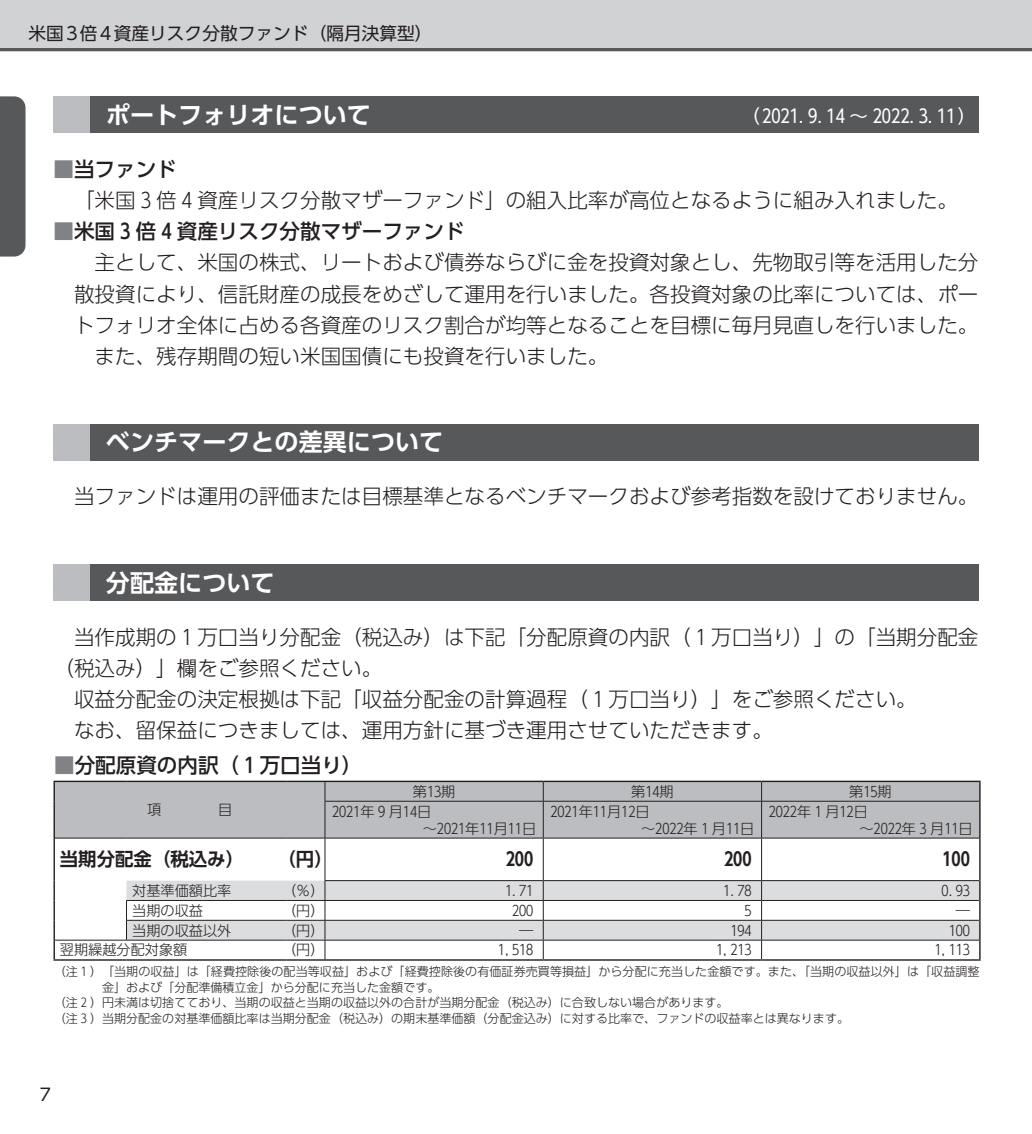
<style>
.page{position:relative;width:1032px;height:1134px;background:#fff}
.page>*{position:absolute;margin:0;border:0;box-sizing:border-box;transform-origin:0 0}
.t1{font:700 24px "UD Shin Go Pro De";color:#fff}
.t2{font:300 20.6px/31.2px "UD Shin Go Pro";color:#231f20}
.t3{font:500 20.6px "UD Shin Go Pro";color:#231f20}
.t4{font:700 18.4px "UD Shin Go Pro De";color:#231f20}
.t5{font:18.4px "UD Shin Go Pro";color:#fff}
.t6{font:17.8px "UD Shin Go Pro";color:#231f20}
.t7{font:17px "UD Shin Go Pro";color:#231f20}
.t8{font:300 14.2px "UD Shin Go Pro";color:#231f20}
.t9{font:300 12px "UD Shin Go Pro";color:#231f20}
.s1{font-weight:500;color:#808285}
.s2{font-weight:500}
.s3{color:#808285}
</style>
<div class="page">
<div style="left:0;top:0;width:1032px;height:51px;background:#d1d2d4"></div>
<hr style="left:0;top:48px;width:1032px;height:3px;background:#57585a">
<div style="left:0;top:96px;width:26px;height:161px;background:#57585a"></div>
<div style="left:55px;top:782px;width:924px;height:56px;background:#bcbdc0"></div>
<svg style="left:126px;top:881px;width:853px;height:59px;fill:#dcdddf"></svg>
<hr style="left:54px;top:781px;width:72px;height:1px;background:#231f20">
<hr style="left:126px;top:781px;width:161px;height:1px;background:#231f20">
<hr style="left:287px;top:781px;width:38px;height:1px;background:#231f20">
<svg style="left:54px;top:782px;width:1px;height:56px"></svg>
<hr style="left:54px;top:838px;width:1px;height:43px;background:#231f20">
<svg style="left:54px;top:881px;width:1px;height:78px"></svg>
<hr style="left:54px;top:959px;width:72px;height:2px;background:#231f20">
<hr style="left:126px;top:959px;width:161px;height:2px;background:#231f20">
<hr style="left:287px;top:959px;width:38px;height:2px;background:#231f20">
<hr style="left:325px;top:801px;width:218px;height:1px;background:#231f20">
<hr style="left:543px;top:801px;width:218px;height:1px;background:#231f20">
<hr style="left:761px;top:801px;width:218px;height:1px;background:#231f20">
<hr style="left:55px;top:838px;width:71px;height:1px;background:#231f20">
<hr style="left:126px;top:838px;width:161px;height:1px;background:#231f20">
<hr style="left:287px;top:838px;width:38px;height:1px;background:#231f20">
<hr style="left:325px;top:838px;width:218px;height:1px;background:#231f20">
<hr style="left:543px;top:838px;width:218px;height:1px;background:#231f20">
<hr style="left:761px;top:838px;width:218px;height:1px;background:#231f20">
<hr style="left:325px;top:880px;width:218px;height:1px;background:#231f20">
<hr style="left:543px;top:880px;width:218px;height:1px;background:#231f20">
<hr style="left:761px;top:880px;width:218px;height:1px;background:#231f20">
<hr style="left:126px;top:900px;width:161px;height:1px;background:#231f20">
<hr style="left:287px;top:900px;width:38px;height:1px;background:#231f20">
<hr style="left:325px;top:900px;width:218px;height:1px;background:#231f20">
<hr style="left:543px;top:900px;width:218px;height:1px;background:#231f20">
<hr style="left:761px;top:900px;width:218px;height:1px;background:#231f20">
<hr style="left:126px;top:920px;width:161px;height:1px;background:#231f20">
<hr style="left:287px;top:920px;width:38px;height:1px;background:#231f20">
<hr style="left:325px;top:920px;width:218px;height:1px;background:#231f20">
<hr style="left:543px;top:920px;width:218px;height:1px;background:#231f20">
<hr style="left:761px;top:920px;width:218px;height:1px;background:#231f20">
<hr style="left:55px;top:940px;width:71px;height:1px;background:#231f20">
<hr style="left:126px;top:940px;width:161px;height:1px;background:#231f20">
<hr style="left:287px;top:940px;width:38px;height:1px;background:#231f20">
<hr style="left:325px;top:940px;width:218px;height:1px;background:#231f20">
<hr style="left:543px;top:940px;width:218px;height:1px;background:#231f20">
<hr style="left:761px;top:940px;width:218px;height:1px;background:#231f20">
<svg style="left:325px;top:782px;width:1px;height:56px"></svg>
<hr style="left:325px;top:838px;width:1px;height:42px;background:#231f20">
<hr style="left:543px;top:838px;width:1px;height:42px;background:#231f20">
<svg style="left:325px;top:881px;width:1px;height:78px"></svg>
<svg style="left:543px;top:881px;width:1px;height:78px"></svg>
<svg style="left:126px;top:901px;width:1px;height:39px"></svg>
<hr style="left:325px;top:781px;width:218px;height:1px;background:#231f20">
<hr style="left:543px;top:781px;width:218px;height:1px;background:#231f20">
<hr style="left:761px;top:781px;width:219px;height:1px;background:#231f20">
<svg style="left:979px;top:782px;width:1px;height:56px"></svg>
<hr style="left:979px;top:838px;width:1px;height:43px;background:#231f20">
<svg style="left:979px;top:881px;width:1px;height:78px"></svg>
<hr style="left:325px;top:959px;width:218px;height:2px;background:#231f20">
<hr style="left:543px;top:959px;width:218px;height:2px;background:#231f20">
<hr style="left:761px;top:959px;width:219px;height:2px;background:#231f20">
<svg style="left:543px;top:782px;width:1px;height:56px"></svg>
<svg style="left:761px;top:782px;width:1px;height:56px"></svg>
<hr style="left:761px;top:838px;width:1px;height:42px;background:#231f20">
<svg style="left:761px;top:881px;width:1px;height:78px"></svg>
<div style="left:54px;top:564px;width:924px;height:37px;background:#57585a"></div>
<div style="left:54px;top:564px;width:36px;height:37px;background:#bcbdc0"></div>
<div style="left:54px;top:424px;width:924px;height:37px;background:#57585a"></div>
<div style="left:54px;top:424px;width:36px;height:37px;background:#bcbdc0"></div>
<div style="left:54px;top:96px;width:924px;height:37px;background:#57585a"></div>
<div style="left:54px;top:96px;width:36px;height:37px;background:#bcbdc0"></div>
<p class="t6" style="left:28px;top:19px;width:406px">米国3倍4資産リスク分散ファンド（隔月決算型）</p>
<p class="t1" style="left:106px;top:95px;width:267px">ポートフォリオについて</p>
<p class="t5" style="left:741px;top:101px;width:236px">（ 2021. 9. 14 ～ 2022. 3. 11）</p>
<p class="t2" style="left:74px;top:153px;width:885px;text-indent:-21px"><span class="s1">■</span><span class="s2">当ファンド<br></span>「米国 3 倍 4 資産リスク分散マザーファンド」の組入比率が高位となるように組み入れました。</p>
<p class="t3" style="left:54px;top:215px;width:413px"><span class="s3">■</span>米国 3 倍 4 資産リスク分散マザーファンド</p>
<p class="t2" style="left:95px;top:246px;width:885px">主として、米国の株式、リートおよび債券ならびに金を投資対象とし、先物取引等を活用した分</p>
<p class="t2" style="left:74px;top:277px;width:906px">散投資により、信託財産の成長をめざして運用を行いました。各投資対象の比率については、ポー</p>
<p class="t2" style="left:74px;top:309px;width:906px">トフォリオ全体に占める各資産のリスク割合が均等となることを目標に毎月見直しを行いました。</p>
<p class="t2" style="left:95px;top:340px;width:515px">また、残存期間の短い米国国債にも投資を行いました。</p>
<p class="t1" style="left:106px;top:423px;width:339px">ベンチマークとの差異について</p>
<p class="t2" style="left:74px;top:480px;width:906px">当ファンドは運用の評価または目標基準となるベンチマークおよび参考指数を設けておりません。</p>
<p class="t1" style="left:106px;top:563px;width:170px">分配金について</p>
<p class="t2" style="left:74px;top:620px;width:906px">当作成期の 1 万口当り分配金（税込み）は下記「分配原資の内訳（ 1 万口当り）」の「当期分配金</p>
<p class="t2" style="left:54px;top:652px;width:330px">（税込み）」欄をご参照ください。</p>
<p class="t2" style="left:74px;top:683px;width:844px">収益分配金の決定根拠は下記「収益分配金の計算過程（ 1 万口当り）」をご参照ください。</p>
<p class="t2" style="left:74px;top:714px;width:700px">なお、留保益につきましては、運用方針に基づき運用させていただきます。</p>
<p class="t3" style="left:54px;top:749px;width:310px"><span class="s3">■</span>分配原資の内訳（ 1 万口当り）</p>
<p class="t8" style="left:147px;top:798px;width:16px">項</p>
<p class="t8" style="left:218px;top:798px;width:16px">目</p>
<p class="t8" style="left:413px;top:780px;width:44px">第13期</p>
<p class="t8" style="left:631px;top:780px;width:44px">第14期</p>
<p class="t8" style="left:849px;top:780px;width:44px">第15期</p>
<p class="t8" style="left:332px;top:800px;width:101px">2021年 9 月14日</p>
<p class="t8" style="left:550px;top:800px;width:101px">2021年11月12日</p>
<p class="t8" style="left:769px;top:800px;width:101px">2022年 1 月12日</p>
<p class="t8" style="left:423px;top:817px;width:115px">～2021年11月11日</p>
<p class="t8" style="left:641px;top:817px;width:115px">～2022年 1 月11日</p>
<p class="t8" style="left:859px;top:817px;width:115px">～2022年 3 月11日</p>
<p class="t4" style="left:60px;top:844px;width:186px">当期分配金（税込み）</p>
<p class="t4" style="left:277px;top:844px;width:57px">（円）</p>
<p class="t4" style="left:506px;top:844px;width:29px">200</p>
<p class="t4" style="left:724px;top:844px;width:29px">200</p>
<p class="t4" style="left:942px;top:844px;width:29px">100</p>
<p class="t8" style="left:132px;top:879px;width:101px">対基準価額比率</p>
<p class="t8" style="left:282px;top:879px;width:44px">（％）</p>
<p class="t8" style="left:505px;top:879px;width:30px">1. 71</p>
<p class="t8" style="left:723px;top:879px;width:30px">1. 78</p>
<p class="t8" style="left:941px;top:879px;width:30px">0. 93</p>
<p class="t8" style="left:132px;top:899px;width:72px">当期の収益</p>
<p class="t8" style="left:282px;top:899px;width:44px">（円）</p>
<p class="t8" style="left:512px;top:899px;width:23px">200</p>
<p class="t8" style="left:744px;top:899px;width:9px">5</p>
<p class="t8" style="left:956px;top:899px;width:16px">―</p>
<p class="t8" style="left:132px;top:919px;width:101px">当期の収益以外</p>
<p class="t8" style="left:282px;top:919px;width:44px">（円）</p>
<p class="t8" style="left:519px;top:919px;width:16px">―</p>
<p class="t8" style="left:730px;top:919px;width:23px">194</p>
<p class="t8" style="left:949px;top:919px;width:23px">100</p>
<p class="t8" style="left:60px;top:938px;width:129px">翌期繰越分配対象額</p>
<p class="t8" style="left:282px;top:938px;width:44px">（円）</p>
<p class="t8" style="left:498px;top:938px;width:37px">1, 518</p>
<p class="t8" style="left:716px;top:938px;width:37px">1, 213</p>
<p class="t8" style="left:934px;top:938px;width:37px">1, 113</p>
<p class="t9" style="left:54px;top:962px;width:927px">（注 1 ）「当期の収益」は「経費控除後の配当等収益」および「経費控除後の有価証券売買等損益」から分配に充当した金額です。また、「当期の収益以外」は「収益調整</p>
<p class="t9" style="left:102px;top:977px;width:339px">金」および「分配準備積立金」から分配に充当した金額です。</p>
<p class="t9" style="left:54px;top:993px;width:676px">（注 2 ）円未満は切捨てており、当期の収益と当期の収益以外の合計が当期分配金（税込み）に合致しない場合があります。</p>
<p class="t9" style="left:54px;top:1009px;width:797px">（注 3 ）当期分配金の対基準価額比率は当期分配金（税込み）の期末基準価額（分配金込み）に対する比率で、ファンドの収益率とは異なります。</p>
<p class="t7" style="left:40px;top:1081px;width:13px">7</p>
</div>
